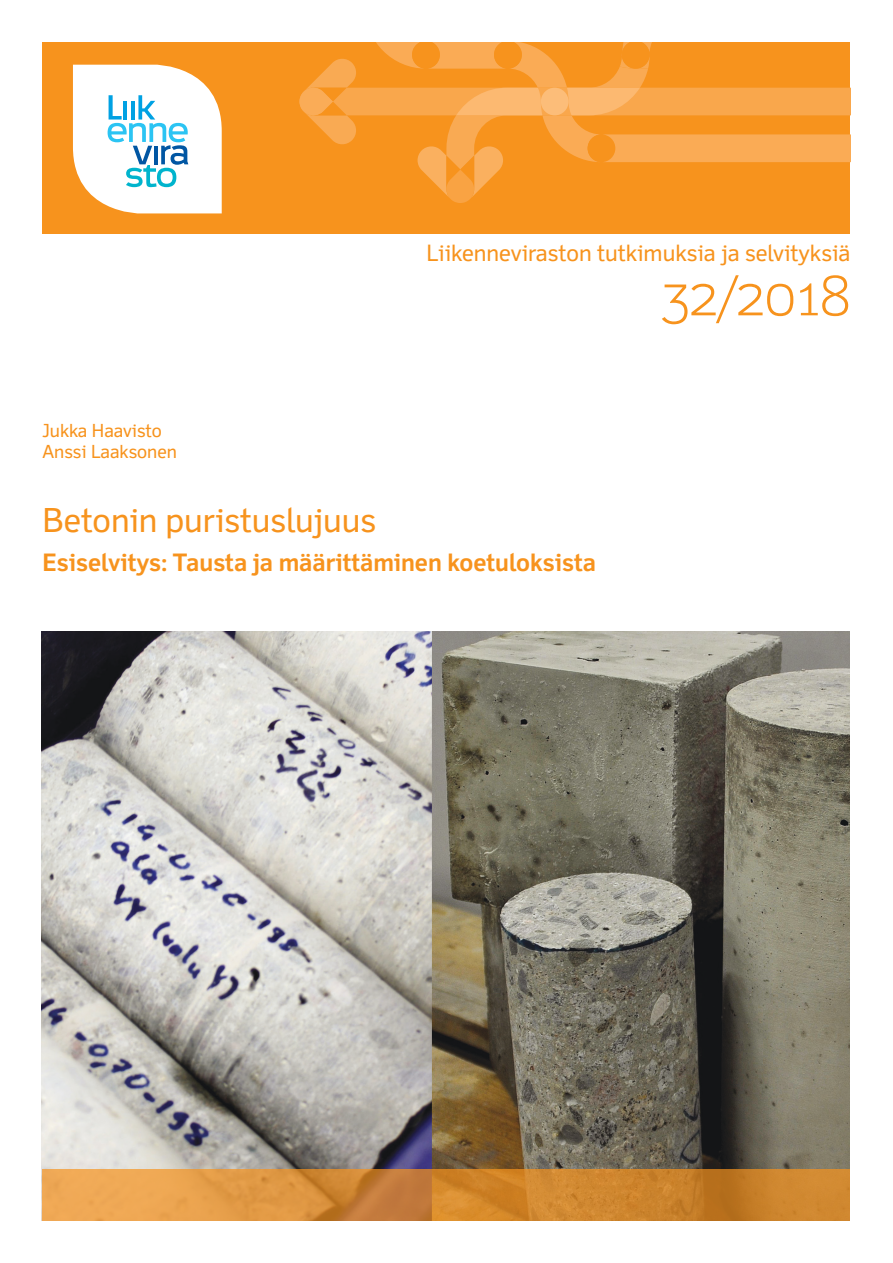
<style>
.page{position:relative;width:893px;height:1263px;background:#fff}
.page>*{position:absolute;margin:0;border:0;box-sizing:border-box;transform-origin:0 0}
.t1{font:300 54px "Felbridge Pro";color:#f7931d}
.t2{font:33px "Felbridge Pro Regular 3";color:#f7931d}
.t3{font:24px "Felbridge Pro Bold 2";color:#f7931d}
.t4{font:22.5px "Felbridge Pro Regular 3";color:#f7931d}
.t5{font:18px/21px "Felbridge Pro Regular 3";color:#f7931d}
</style>
<div class="page">
<img style="left:41px;top:631px;width:808px;height:589px">
<svg style="left:43px;top:1169px;width:807px;height:51px;background:#d48c38"></svg>
<div style="left:43px;top:43px;width:807px;height:191px;background:#f7931d"></div>
<svg style="left:299px;top:43px;width:551px;height:160px"></svg>
<svg style="left:73px;top:65px;width:149px;height:148px;background:#e6ece8"></svg>
<p class="t5" style="left:43px;top:420px;width:136px">Jukka Haavisto<br>Anssi Laaksonen</p>
<p class="t4" style="left:426px;top:240px;width:425px">Liikenneviraston tutkimuksia ja selvityksiä</p>
<h1 class="t1" style="left:661px;top:264px;width:191px">32/2018</h1>
<h2 class="t2" style="left:43px;top:501px;width:335px">Betonin puristuslujuus</h2>
<p class="t3" style="left:43px;top:548px;width:555px">Esiselvitys: Tausta ja määrittäminen koetuloksista</p>
</div>
